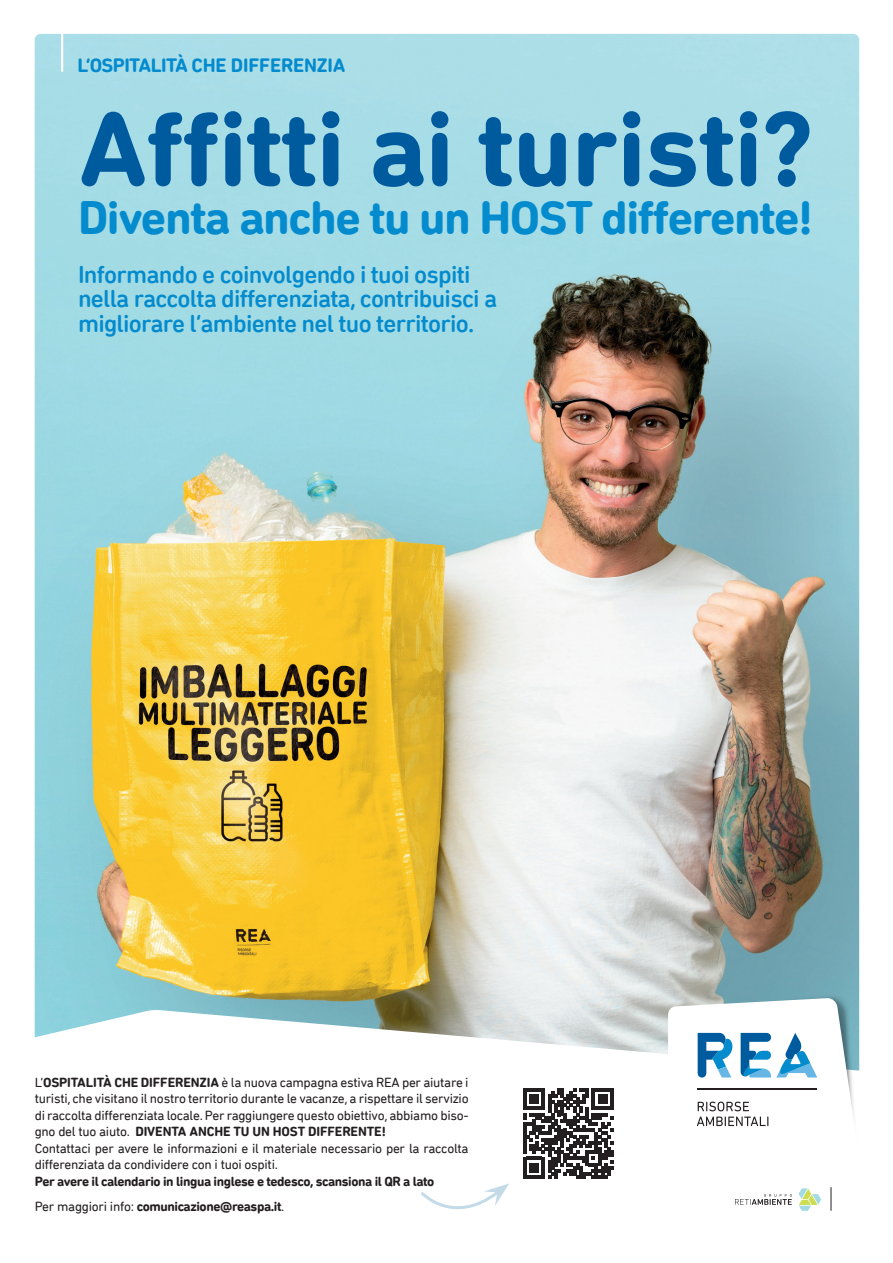
<style>
.page{position:relative;width:893px;height:1263px;background:#fff}
.page>*{position:absolute;margin:0;border:0;box-sizing:border-box;transform-origin:0 0}
.t1{font:700 107.85px "DIN Next Rounded LTW01";letter-spacing:-.01em;color:#005b9e}
.t2{font:700 48px "DIN Next Rounded LTW01";letter-spacing:-.03em;color:#038bce}
.t3{font:500 24.9px/24.3px "DIN Next Rounded LTW01";letter-spacing:-.03em;color:#038bce}
.t4{font:700 19.8px "DIN Next Rounded LTW01";letter-spacing:-.01em;color:#038bce}
.t5{font:13.5px/16.5px "DIN Next Rounded LTW01";letter-spacing:-.02em;color:#231f20;text-align:justify}
.t6{font:700 13.5px "DIN Next Rounded LTW01";letter-spacing:-.03em;color:#231f20}
.s1{font-weight:700}
.s2{font-weight:400}
</style>
<div class="page">
<img style="left:35px;top:34px;width:824px;height:976px">
<svg style="left:34px;top:1010px;width:797px;height:188px"></svg>
<svg style="left:647px;top:990px;width:213px;height:183px"></svg>
<hr style="left:61px;top:11px;width:2px;height:60px;background:#fff">
<svg style="left:799px;top:1188px;width:22px;height:23px"></svg>
<svg style="left:735px;top:1194px;width:57px;height:11px"></svg>
<svg style="left:831px;top:1187px;width:1px;height:24px"></svg>
<svg style="left:523px;top:1088px;width:91px;height:91px"></svg>
<svg style="left:419px;top:1183px;width:90px;height:27px"></svg>
<p class="t4" style="left:78px;top:54px;width:269px">L’OSPITALITÀ CHE DIFFERENZIA</p>
<p class="t1" style="left:78px;top:86px;width:737px">Affitti ai turisti?</p>
<p class="t2" style="left:78px;top:190px;width:737px">Diventa anche tu un HOST differente!</p>
<p class="t3" style="left:78px;top:262px;width:421px">Informando e coinvolgendo i tuoi ospiti nella raccolta differenziata, contribuisci a migliorare l’ambiente nel tuo territorio.</p>
<p class="t5" style="left:35px;top:1073px;width:435px">L’<span class="s1">OSPITALITÀ CHE DIFFERENZIA</span> è la nuova campagna estiva REA per aiutare i turisti, che visitano il nostro territorio durante le vacanze, a rispettare il servizio di raccolta differenziata locale. Per raggiungere questo obiettivo, abbiamo biso&shy;gno del tuo aiuto. <span class="s1">DIVENTA ANCHE TU UN HOST DIFFERENTE!</span></p>
<p class="t5" style="left:35px;top:1139px;width:435px">Contattaci per avere le informazioni e il materiale necessario per la raccolta differenziata da condividere con i tuoi ospiti.</p>
<p class="t6" style="left:35px;top:1173px;width:401px">Per avere il calendario in lingua inglese e tedesco, scansiona il QR a lato</p>
<p class="t6" style="left:35px;top:1198px;width:251px"><span class="s2">Per maggiori info:</span> comunicazione@reaspa.it<span class="s2">.</span></p>
</div>
